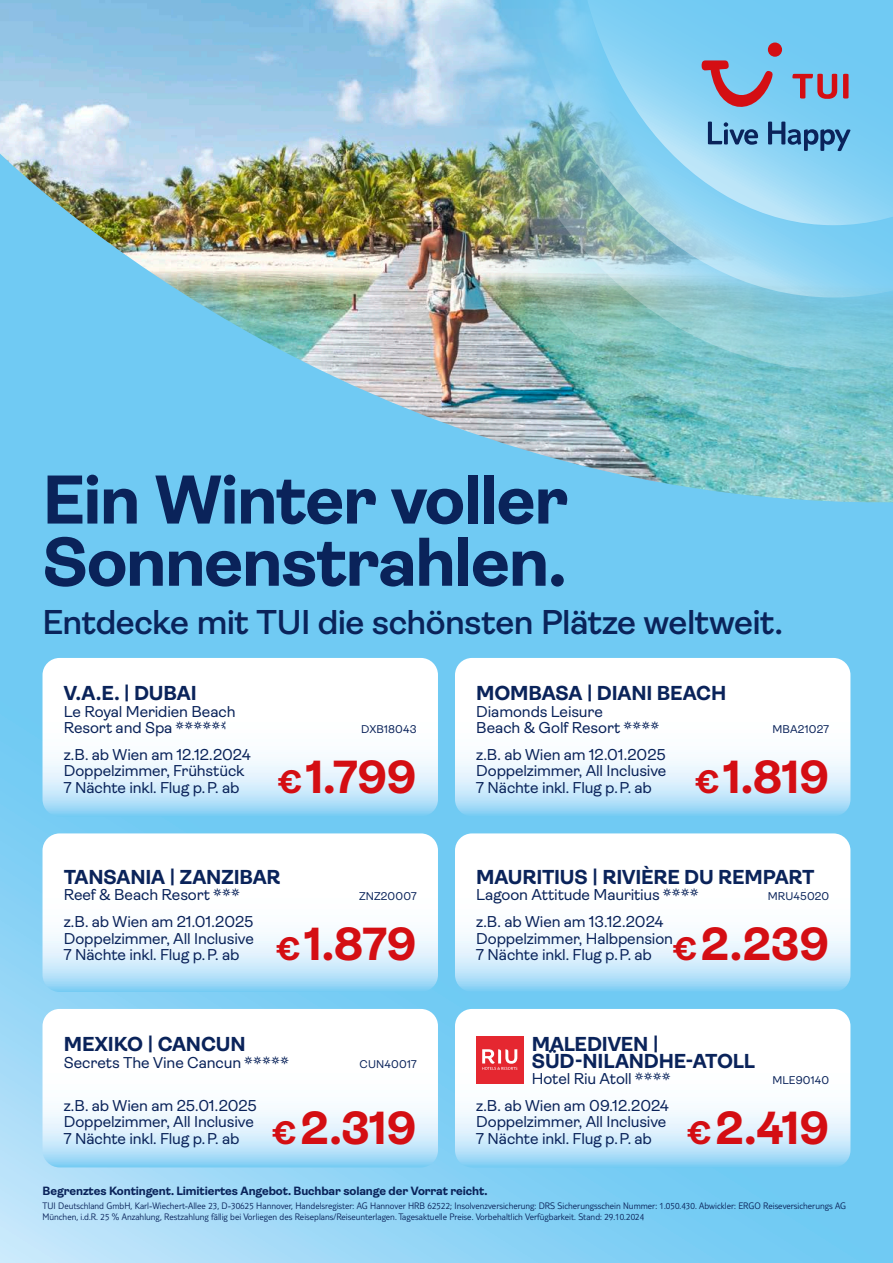
<style>
.page{position:relative;width:893px;height:1263px;background:#fff}
.page>*{position:absolute;margin:0;border:0;box-sizing:border-box;transform-origin:0 0}
.t1{font:700 69.15px/62.2px "Ambit";letter-spacing:-.025em;color:#0a235a}
.t2{font:700 46.5px "Ambit";color:#d40e13}
.t3{font:600 34.5px "Ambit";letter-spacing:-.02em;color:#0a235a}
.t4{font:700 20.25px/16.4px "Ambit";letter-spacing:-.01em;color:#0a235a}
.t5{font:15.75px/16.4px "Ambit";letter-spacing:-.01em;color:#0a235a}
.t6{font:700 12px "Ambit";letter-spacing:-.01em;color:#0a235a}
.t7{font:11.25px "Ambit";letter-spacing:.01em;color:#0a235a}
.t8{font:300 9.75px/11.7px "TUI Type";color:#0a235a}
.s1{font-weight:700;font-size:32.55px;color:#d40e13}
.s2{font-weight:700;font-size:46.5px;color:#d40e13}
.s3{font-size:32.55px}
</style>
<div class="page">
<img style="left:0;top:0;width:318px;height:141px">
<svg style="left:342px;top:0;width:58px;height:141px;background:#accfe9"></svg>
<svg style="left:400px;top:0;width:58px;height:141px;background:#bed9ee"></svg>
<svg style="left:458px;top:0;width:58px;height:141px;background:#a1ceec"></svg>
<svg style="left:516px;top:0;width:59px;height:141px;background:#81c5e4"></svg>
<svg style="left:575px;top:0;width:318px;height:141px;background:#7ccdf2"></svg>
<div style="left:768px;top:43px;width:14px;height:14px;background:#d40e13;border-radius:50%"></div>
<svg style="left:702px;top:60px;width:148px;height:81px;background:#80a5c6"></svg>
<img style="left:0;top:141px;width:893px;height:1122px">
<svg style="left:43px;top:658px;width:395px;height:158px"></svg>
<svg style="left:455px;top:658px;width:395px;height:158px"></svg>
<svg style="left:43px;top:833px;width:395px;height:159px"></svg>
<svg style="left:455px;top:833px;width:395px;height:159px"></svg>
<svg style="left:43px;top:1009px;width:395px;height:158px"></svg>
<svg style="left:455px;top:1009px;width:395px;height:158px"></svg>
<div style="left:476px;top:1036px;width:47px;height:47px;background:#e52730"></div>
<svg style="left:482px;top:1049px;width:35px;height:21px"></svg>
<svg style="left:245px;top:1056px;width:44px;height:8px"></svg>
<h1 class="t1" style="left:43px;top:469px;width:527px">Ein Winter voller<br>Sonnenstrahlen.</h1>
<h3 class="t3" style="left:43px;top:603px;width:742px">Entdecke mit TUI die schönsten Plätze weltweit.</h3>
<p class="t4" style="left:64px;top:685px;width:134px">V.A.E. | DUBAI</p>
<p class="t5" style="left:64px;top:703px;width:173px">Le Royal Meridien Beach<br>Resort and Spa ▼</p>
<p class="t7" style="left:361px;top:723px;width:57px">DXB18043</p>
<p class="t5" style="left:64px;top:746px;width:354px">z.B. ab Wien am 12.12.2024<br>Doppelzimmer, Frühstück<br>7 Nächte inkl. Flug p.P. ab <span class="s1">€</span><span class="s2">1.799</span></p>
<p class="t4" style="left:64px;top:869px;width:218px">TANSANIA | ZANZIBAR</p>
<p class="t5" style="left:64px;top:887px;width:178px">Reef &amp; Beach Resort ✓</p>
<p class="t7" style="left:359px;top:890px;width:59px">ZNZ20007</p>
<p class="t5" style="left:64px;top:914px;width:354px">z.B. ab Wien am 21.01.2025<br>Doppelzimmer, All Inclusive<br>7 Nächte inkl. Flug p.P. ab <span class="s1">€</span><span class="s2">1.879</span></p>
<p class="t4" style="left:64px;top:1036px;width:183px">MEXIKO | CANCUN</p>
<p class="t5" style="left:64px;top:1054px;width:179px">Secrets The Vine Cancun</p>
<p class="t7" style="left:360px;top:1057px;width:59px">CUN40017</p>
<p class="t5" style="left:64px;top:1097px;width:354px">z.B. ab Wien am 25.01.2025<br>Doppelzimmer, All Inclusive<br>7 Nächte inkl. Flug p.P. ab <span class="s1">€</span><span class="s2">2.319</span></p>
<p class="t4" style="left:476px;top:685px;width:251px">MOMBASA | DIANI BEACH</p>
<p class="t5" style="left:476px;top:703px;width:185px">Diamonds Leisure<br>Beach &amp; Golf Resort ✔</p>
<p class="t7" style="left:772px;top:723px;width:58px">MBA21027</p>
<p class="t5" style="left:476px;top:746px;width:192px;text-align:justify">z.B. ab Wien am 12.01.2025<br>Doppelzimmer, All Inclusive 7 Nächte inkl. Flug p.P. ab</p>
<h2 class="t2" style="left:695px;top:751px;width:135px"><span class="s3">€</span>1.819</h2>
<p class="t4" style="left:476px;top:869px;width:340px">MAURITIUS | RIVIÈRE DU REMPART</p>
<p class="t5" style="left:476px;top:887px;width:225px">Lagoon Attitude Mauritius ✔</p>
<p class="t7" style="left:768px;top:890px;width:63px">MRU45020</p>
<p class="t5" style="left:476px;top:914px;width:354px">z.B. ab Wien am 13.12.2024<br>Doppelzimmer, Halbpension<br>7 Nächte inkl. Flug p.P. ab <span class="s1">€</span><span class="s2">2.239</span></p>
<p class="t4" style="left:532px;top:1036px;width:224px">MALEDIVEN |<br>SÜD-NILANDHE-ATOLL</p>
<p class="t5" style="left:532px;top:1070px;width:141px">Hotel Riu Atoll ✔</p>
<p class="t7" style="left:772px;top:1074px;width:58px">MLE90140</p>
<p class="t5" style="left:476px;top:1097px;width:354px">z.B. ab Wien am 09.12.2024<br>Doppelzimmer, All Inclusive<br>7 Nächte inkl. Flug p.P. ab <span class="s1">€</span><span class="s2">2.419</span></p>
<p class="t6" style="left:43px;top:1184px;width:446px">Begrenztes Kontingent. Limitiertes Angebot. Buchbar solange der Vorrat reicht.</p>
<p class="t8" style="left:43px;top:1199px;width:805px">TUI Deutschland GmbH, Karl-Wiechert-Allee 23, D-30625 Hannover, Handelsregister: AG Hannover HRB 62522; Insolvenzversicherung: DRS Sicherungsschein Nummer: 1.050.430. Abwickler: ERGO Reiseversicherungs AG<br>München, i.d.R. 25 % Anzahlung, Restzahlung fällig bei Vorliegen des Reiseplans/Reiseunterlagen. Tagesaktuelle Preise. Vorbehaltlich Verfügbarkeit. Stand: 29.10.2024</p>
</div>
